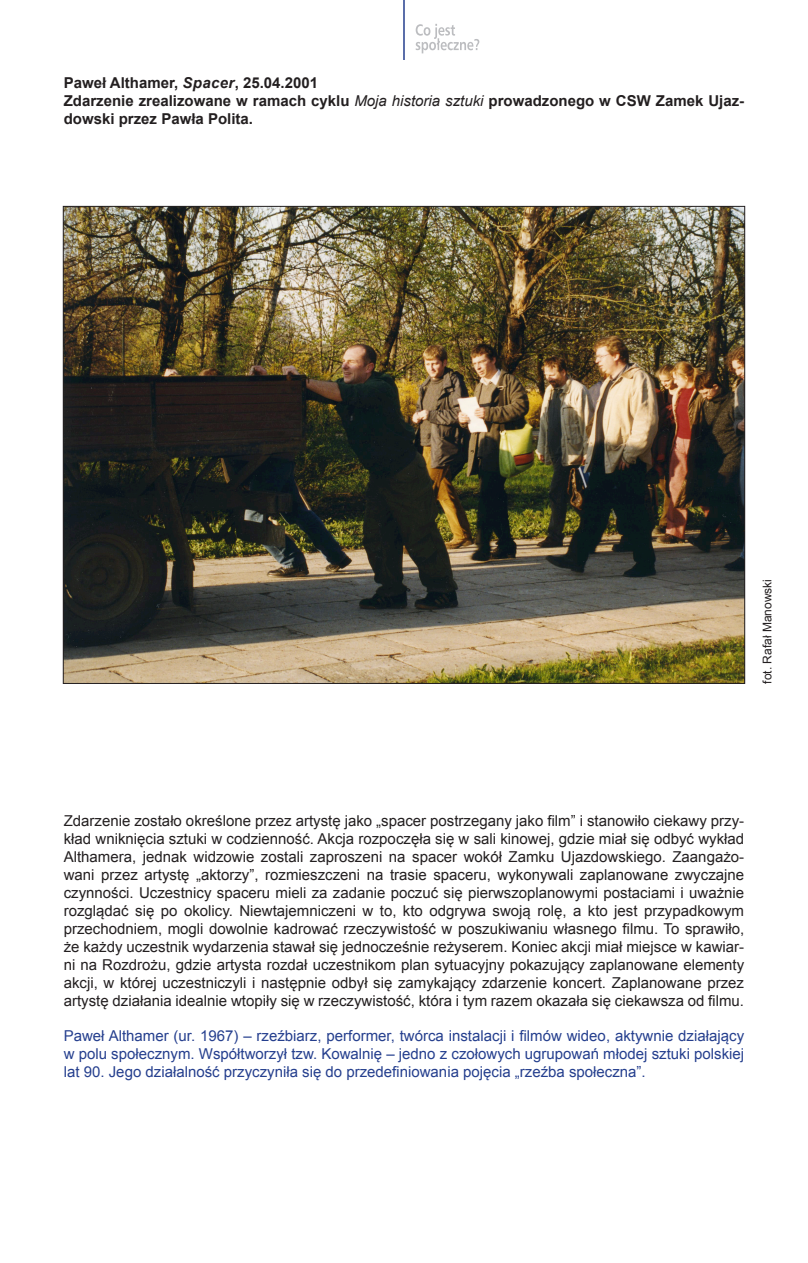
<style>
.page{position:relative;width:808px;height:1263px;background:#fff}
.page>*{position:absolute;margin:0;border:0;box-sizing:border-box;transform-origin:0 0}
.No_Spacing{font:15px/18px "Arial";color:#231f20;text-align:justify}
.No_Spacing-2{font:15px/18px "Arial";color:#253f8e;text-align:justify}
.No_Spacing-3{font:700 15px/18px "Arial";color:#231f20}
.No_Spacing-4{font:12px "Arial";color:#231f20}
.s1{font-style:italic}
.s2{font-weight:400;font-style:italic}
</style>
<div class="page">
<svg style="left:416px;top:24px;width:63px;height:29px"></svg>
<hr style="left:403px;top:0;width:2px;height:523px;background:#253f8e">
<div style="left:64px;top:60px;width:680px;height:1183px;background:#fff"></div>
<img style="left:65px;top:208px;width:678px;height:474px">
<p class="No_Spacing-3" style="left:64px;top:74px;width:256px">Paweł Althamer, <span class="s1">Spacer</span>, 25.04.2001</p>
<p class="No_Spacing-3" style="left:64px;top:92px;width:682px">Zdarzenie zrealizowane w ramach cyklu <span class="s2">Moja historia sztuki</span> prowadzonego w CSW Zamek Ujaz&shy;dowski przez Pawła Polita.</p>
<p class="No_Spacing-4" style="left:759px;top:684px;width:106px;rotate:-90deg">fot. Rafał Manowski</p>
<p class="No_Spacing" style="left:64px;top:812px;width:682px">Zdarzenie zostało określone przez artystę jako „spacer postrzegany jako film” i stanowiło ciekawy przy&shy;kład wniknięcia sztuki w codzienność. Akcja rozpoczęła się w sali kinowej, gdzie miał się odbyć wykład Althamera, jednak widzowie zostali zaproszeni na spacer wokół Zamku Ujazdowskiego. Zaangażo&shy;wani przez artystę „aktorzy”, rozmieszczeni na trasie spaceru, wykonywali zaplanowane zwyczajne czynności. Uczestnicy spaceru mieli za zadanie poczuć się pierwszoplanowymi postaciami i uważnie rozglądać się po okolicy. Niewtajemniczeni w to, kto odgrywa swoją rolę, a kto jest przypadkowym przechodniem, mogli dowolnie kadrować rzeczywistość w poszukiwaniu własnego filmu. To sprawiło, że każdy uczestnik wydarzenia stawał się jednocześnie reżyserem. Koniec akcji miał miejsce w kawiar&shy;ni na Rozdrożu, gdzie artysta rozdał uczestnikom plan sytuacyjny pokazujący zaplanowane elementy akcji, w której uczestniczyli i następnie odbył się zamykający zdarzenie koncert. Zaplanowane przez artystę działania idealnie wtopiły się w rzeczywistość, która i tym razem okazała się ciekawsza od filmu.</p>
<p class="No_Spacing-2" style="left:64px;top:1027px;width:682px">Paweł Althamer (ur. 1967) – rzeźbiarz, performer, twórca instalacji i filmów wideo, aktywnie działający w polu społecznym. Współtworzył tzw. Kowalnię – jedno z czołowych ugrupowań młodej sztuki polskiej lat 90. Jego działalność przyczyniła się do przedefiniowania pojęcia „rzeźba społeczna”.</p>
</div>
